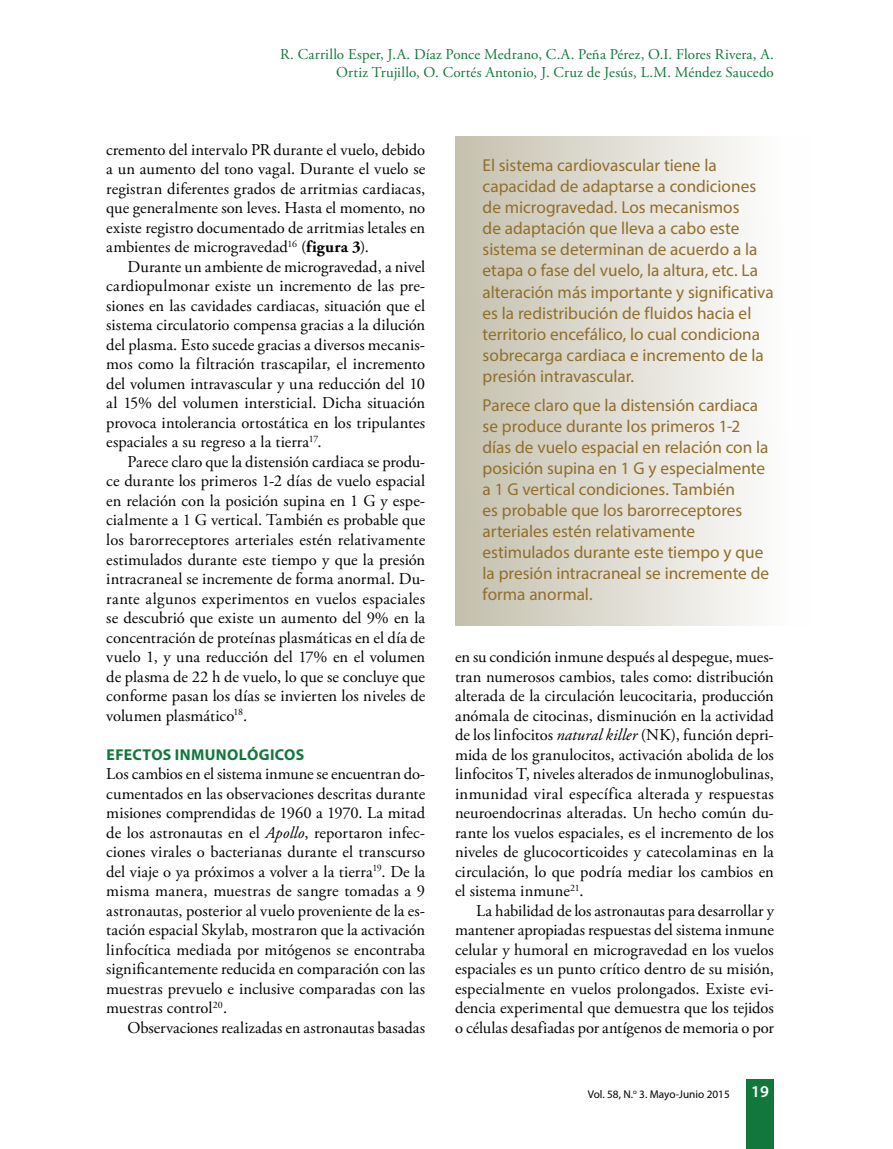
<style>
.page{position:relative;width:893px;height:1149px;background:#fff}
.page>*{position:absolute;margin:0;border:0;box-sizing:border-box;transform-origin:0 0}
.t1{font:17.25px/21px "Myriad Pro";letter-spacing:-.005em;color:#916e2b}
.t2{font:16.5px/19.5px "Adobe Garamond Pro";color:#000;text-align:justify}
.t3{font:600 16.5px "Myriad Pro";color:#fff}
.t4{font:700 15.75px "Myriad Pro";letter-spacing:.025em;color:#12773d}
.t5{font:15px/18px "Adobe Garamond Pro";color:#12773d;text-align:right}
.t6{font:11.25px "Myriad Pro";color:#000}
.s1{font-weight:700}
.s2{font-style:italic}
</style>
<div class="page">
<div style="left:746px;top:1078px;width:28px;height:70px;background:#12773d"></div>
<div style="left:455px;top:136px;width:355px;height:489px;background:linear-gradient(to right,#c4c0ad,#fff)"></div>
<p class="t5" style="left:280px;top:45px;width:495px">R. Carrillo Esper, J.A. Díaz Ponce Medrano, C.A. Peña Pérez, O.I. Flores Rivera, A.<br>Ortiz Trujillo, O. Cortés Antonio, J. Cruz de Jesús, L.M. Méndez Saucedo</p>
<p class="t2" style="left:106px;top:140px;width:320px">cremento del intervalo PR durante el vuelo, debido a un aumento del tono vagal. Durante el vuelo se registran diferentes grados de arritmias cardiacas, que generalmente son leves. Hasta el momento, no existe registro documentado de arritmias letales en ambientes de microgravedad<sup>16</sup> (<span class="s1">figura 3</span>).</p>
<p class="t2" style="left:106px;top:257px;width:320px;text-indent:21px">Durante un ambiente de microgravedad, a nivel cardiopulmonar existe un incremento de las pre&shy;siones en las cavidades cardiacas, situación que el sistema circulatorio compensa gracias a la dilución del plasma. Esto sucede gracias a diversos mecanis&shy;mos como la filtración trascapilar, el incremento del volumen intravascular y una reducción del 10 al 15% del volumen intersticial. Dicha situación provoca intolerancia ortostática en los tripulantes espaciales a su regreso a la tierra<sup>17</sup>.</p>
<p class="t2" style="left:106px;top:452px;width:320px;text-indent:21px">Parece claro que la distensión cardiaca se produ&shy;ce durante los primeros 1-2 días de vuelo espacial en relación con la posición supina en 1 G y espe&shy;cialmente a 1 G vertical. También es probable que los barorreceptores arteriales estén relativamente estimulados durante este tiempo y que la presión intracraneal se incremente de forma anormal. Du&shy;rante algunos experimentos en vuelos espaciales se descubrió que existe un aumento del 9% en la concentración de proteínas plasmáticas en el día de vuelo 1, y una reducción del 17% en el volumen de plasma de 22 h de vuelo, lo que se concluye que conforme pasan los días se invierten los niveles de volumen plasmático<sup>18</sup>.</p>
<p class="t4" style="left:106px;top:743px;width:199px">EFECTOS INMUNOLÓGICOS</p>
<p class="t2" style="left:106px;top:764px;width:321px">Los cambios en el sistema inmune se encuentran do&shy;cumentados en las observaciones descritas durante misiones comprendidas de 1960 a 1970. La mitad de los astronautas en el <span class="s2">Apollo</span>, reportaron infec&shy;ciones virales o bacterianas durante el transcurso del viaje o ya próximos a volver a la tierra<sup>19</sup>. De la misma manera, muestras de sangre tomadas a 9 astronautas, posterior al vuelo proveniente de la es&shy;tación espacial Skylab, mostraron que la activación linfocítica mediada por mitógenos se encontraba significantemente reducida en comparación con las muestras prevuelo e inclusive comparadas con las muestras control<sup>20</sup>.</p>
<p class="t2" style="left:128px;top:1018px;width:299px">Observaciones realizadas en astronautas basadas</p>
<p class="t1" style="left:483px;top:155px;width:293px">El sistema cardiovascular tiene la capacidad de adaptarse a condiciones de microgravedad. Los mecanismos<br>de adaptación que lleva a cabo este sistema se determinan de acuerdo a la etapa o fase del vuelo, la altura, etc. La alteración más importante y significativa es la redistribución de fluidos hacia el territorio encefálico, lo cual condiciona sobrecarga cardiaca e incremento de la presión intravascular.</p>
<p class="t1" style="left:483px;top:394px;width:288px">Parece claro que la distensión cardiaca se produce durante los primeros 1-2 días de vuelo espacial en relación con la posición supina en 1 G y especialmente a 1 G vertical condiciones. También<br>es probable que los barorreceptores arteriales estén relativamente estimulados durante este tiempo y que la presión intracraneal se incremente de forma anormal.</p>
<p class="t2" style="left:455px;top:647px;width:321px">en su condición inmune después al despegue, mues&shy;tran numerosos cambios, tales como: distribución alterada de la circulación leucocitaria, producción anómala de citocinas, disminución en la actividad de los linfocitos <span class="s2">natural killer</span> (NK), función depri&shy;mida de los granulocitos, activación abolida de los linfocitos T, niveles alterados de inmunoglobulinas, inmunidad viral específica alterada y respuestas neuroendocrinas alteradas. Un hecho común du&shy;rante los vuelos espaciales, es el incremento de los niveles de glucocorticoides y catecolaminas en la circulación, lo que podría mediar los cambios en el sistema inmune<sup>21</sup>.</p>
<p class="t2" style="left:455px;top:901px;width:320px;text-indent:21px">La habilidad de los astronautas para desarrollar y mantener apropiadas respuestas del sistema inmune celular y humoral en microgravedad en los vuelos espaciales es un punto crítico dentro de su misión, especialmente en vuelos prolongados. Existe evi&shy;dencia experimental que demuestra que los tejidos o células desafiadas por antígenos de memoria o por</p>
<p class="t6" style="left:588px;top:1086px;width:143px">Vol. 58, N.<sup>o</sup> 3. Mayo-Junio 2015</p>
<p class="t3" style="left:751px;top:1080px;width:27px">1919</p>
</div>
